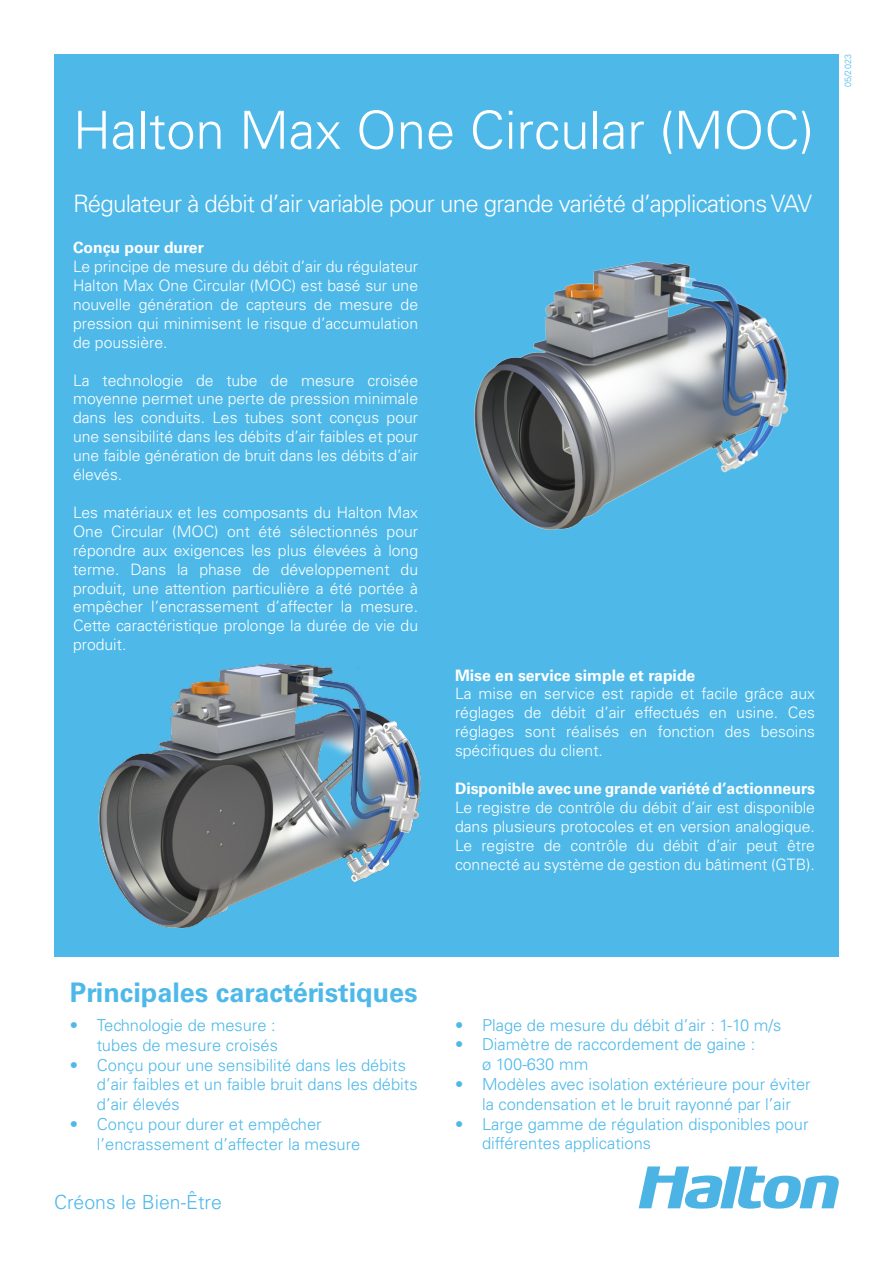
<style>
.page{position:relative;width:893px;height:1263px;background:#fff}
.page>*{position:absolute;margin:0;border:0;box-sizing:border-box;transform-origin:0 0}
.otsikko{font:300 52.5px "Univers LT Std";color:#fff}
.väläri{font:700 27px "Univers LT Std";color:#4eb9e9}
.otsikko-2{font:300 24px "Univers LT Std";letter-spacing:-.03em;color:#fff}
.t1{font:300 19.5px "Univers LT Std";color:#4eb9e9}
.t2{font:300 16.5px/19.8px "Univers LT Std";color:#4eb9e9}
.väläri-2{font:300 15.75px/18.9px "Univers LT Std";color:#fff;text-align:justify}
.väläri-3{font:700 15.75px "Univers LT Std";color:#fff}
.t3{font:300 9px "Univers LT Std";color:#4eb9e9}
</style>
<div class="page">
<svg style="left:639px;top:1166px;width:200px;height:43px"></svg>
<div style="left:54px;top:55px;width:785px;height:902px;background:#4eb9e9"></div>
<img style="left:474px;top:261px;width:315px;height:269px">
<img style="left:98px;top:663px;width:323px;height:266px">
<p class="otsikko" style="left:73px;top:98px;width:742px">Halton Max One Circular (MOC)</p>
<p class="otsikko-2" style="left:73px;top:189px;width:741px">Régulateur à débit d’air variable pour une grande variété d’applications VAV</p>
<p class="väläri-3" style="left:73px;top:238px;width:132px">Conçu pour durer</p>
<p class="väläri-2" style="left:73px;top:257px;width:347px">Le principe de mesure du débit d’air du régulateur Halton Max One Circular (MOC) est basé sur une nouvelle génération de capteurs de mesure de pression qui minimisent le risque d’accumulation de poussière.</p>
<p class="väläri-2" style="left:73px;top:371px;width:347px">La technologie de tube de mesure croisée moyenne permet une perte de pression minimale dans les conduits. Les tubes sont conçus pour une sensibilité dans les débits d’air faibles et pour une faible génération de bruit dans les débits d’air élevés.</p>
<p class="väläri-2" style="left:73px;top:503px;width:347px">Les matériaux et les composants du Halton Max One Circular (MOC) ont été sélectionnés pour répondre aux exigences les plus élevées à long terme. Dans la phase de développement du produit, une attention particulière a été portée à empêcher l’encrassement d’affecter la mesure.<br>Cette caractéristique prolonge la durée de vie du produit.</p>
<p class="väläri-3" style="left:455px;top:666px;width:242px">Mise en service simple et rapide</p>
<p class="väläri-2" style="left:455px;top:684px;width:361px">La mise en service est rapide et facile grâce aux réglages de débit d’air effectués en usine. Ces réglages sont réalisés en fonction des besoins spécifiques du client.</p>
<p class="väläri-3" style="left:455px;top:779px;width:361px">Disponible avec une grande variété d’actionneurs</p>
<p class="väläri-2" style="left:455px;top:798px;width:361px">Le registre de contrôle du débit d’air est disponible dans plusieurs protocoles et en version analogique.<br>Le registre de contrôle du débit d’air peut être connecté au système de gestion du bâtiment (GTB).</p>
<p class="t3" style="left:843px;top:87px;width:34px;rotate:-90deg">05/2023</p>
<p class="väläri" style="left:70px;top:976px;width:349px">Principales caractéristiques</p>
<p class="t2" style="left:70px;top:1015px;width:210px;text-align:right">• Technologie de mesure : tubes de mesure croisés</p>
<p class="t2" style="left:97px;top:1055px;width:322px;text-indent:-27px">• Conçu pour une sensibilité dans les débits d’air faibles et un faible bruit dans les débits d’air élevés</p>
<p class="t2" style="left:97px;top:1114px;width:265px;text-indent:-27px">• Conçu pour durer et empêcher l’encrassement d’affecter la mesure</p>
<p class="t1" style="left:54px;top:1190px;width:169px">Créons le Bien-Être</p>
<p class="t2" style="left:455px;top:1015px;width:328px">• Plage de mesure du débit d’air : 1-10 m/s</p>
<p class="t2" style="left:482px;top:1035px;width:275px;text-indent:-27px">• Diamètre de raccordement de gaine : ø 100-630 mm</p>
<p class="t2" style="left:455px;top:1074px;width:357px;text-align:center">• Modèles avec isolation extérieure pour éviter la condensation et le bruit rayonné par l’air</p>
<p class="t2" style="left:482px;top:1114px;width:328px;text-indent:-27px">• Large gamme de régulation disponibles pour différentes applications</p>
</div>
